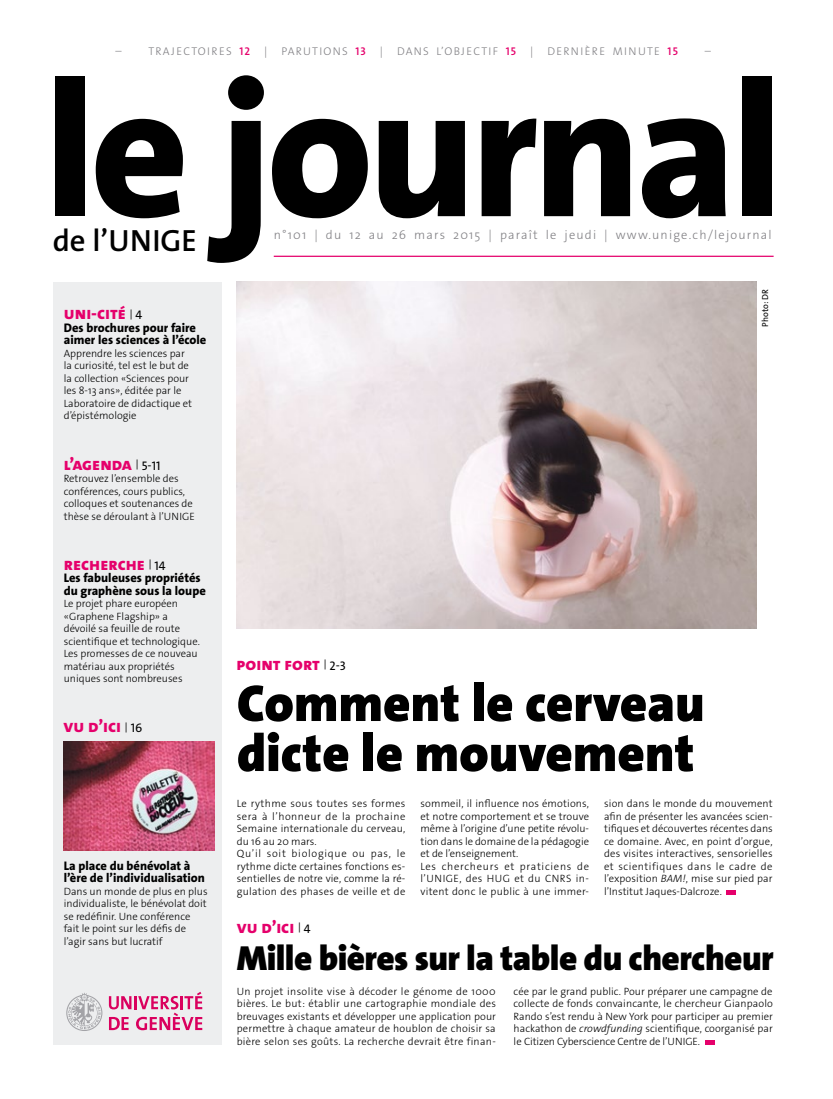
<style>
.page{position:relative;width:833px;height:1099px;background:#fff}
.page>*{position:absolute;margin:0;border:0;box-sizing:border-box;transform-origin:0 0}
.t1{font:800 191.5px "The Sans Os F";letter-spacing:-.03em;color:#000}
.t2{font:900 52.5px/50px "The Sans Os F";color:#000}
.t3{font:900 35px "The Sans Os F";letter-spacing:-.015em;color:#000}
.t4{font:600 30.88px "The Sans Os F";color:#000}
.t5{font:800 17.5px "The Sans Os F";color:#e5006b}
.t6{font:800 12.5px/12.5px "The Sans Os F";color:#000}
.t7{font:300 12.5px "The Sans Os F";letter-spacing:.095em;color:#818084}
.t8{font:300 11.25px "The Sans Os F";letter-spacing:.115em;color:#818084}
.t9{font:300 10.62px/12.5px "The Sans Os F";color:#000}
.t10{font:8.75px "The Sans Os F";color:#000}
.s1{font-weight:600;color:#e5006b}
.s2{font-weight:400;font-size:10px;color:#000}
.s3{font-weight:400;font-size:12.5px;color:#000}
.s4{font-style:italic}
</style>
<div class="page">
<hr style="left:274px;top:256px;width:499px;height:1px;background:#e5006b">
<div style="left:53px;top:282px;width:169px;height:762px;background:#edeeef"></div>
<img style="left:64px;top:741px;width:150px;height:109px">
<svg style="left:66px;top:992px;width:36px;height:38px"></svg>
<svg style="left:109px;top:991px;width:93px;height:39px"></svg>
<hr style="left:726px;top:890px;width:10px;height:4px;background:#e5006b">
<hr style="left:704px;top:1040px;width:10px;height:4px;background:#e5006b">
<img style="left:237px;top:282px;width:520px;height:346px">
<p class="t8" style="left:115px;top:44px;width:153px">– TRAJECTOIRES <span class="s1">12</span> |</p>
<p class="t8" style="left:281px;top:44px;width:103px">PARUTIONS <span class="s1">13</span> |</p>
<p class="t8" style="left:397px;top:44px;width:138px">DANS L’OBJECTIF <span class="s1">15</span> |</p>
<p class="t8" style="left:547px;top:44px;width:132px">DERNIÈRE MINUTE <span class="s1">15</span></p>
<p class="t8" style="left:704px;top:44px;width:8px">–</p>
<h1 class="t1" style="left:44px;top:28px;width:740px">le journal</h1>
<h3 class="t4" style="left:53px;top:221px;width:146px">de l’UNIGE</h3>
<p class="t7" style="left:274px;top:227px;width:499px">n°101 | du 12 au 26 mars 2015 | paraît le jeudi | www.unige.ch/lejournal</p>
<h3 class="t5" style="left:64px;top:302px;width:80px">uni-cité <span class="s2">|</span> <span class="s3">4</span></h3>
<p class="t6" style="left:64px;top:321px;width:144px">Des brochures pour faire aimer les sciences à l’école</p>
<p class="t9" style="left:64px;top:347px;width:130px">Apprendre les sciences par la curiosité, tel est le but de la collection «Sciences pour les 8-13 ans», éditée par le<br>Laboratoire de didactique et d’épistémologie</p>
<h3 class="t5" style="left:64px;top:452px;width:98px">l’agenda <span class="s2">|</span> <span class="s3">5-11</span></h3>
<p class="t9" style="left:64px;top:472px;width:132px">Retrouvez l’ensemble des conférences, cours publics, colloques et soutenances de thèse se déroulant à l’UNIGE</p>
<h3 class="t5" style="left:64px;top:552px;width:103px">recherche <span class="s2">|</span> <span class="s3">14</span></h3>
<p class="t6" style="left:64px;top:571px;width:143px">Les fabuleuses propriétés du graphène sous la loupe</p>
<p class="t9" style="left:64px;top:597px;width:138px">Le projet phare européen «Graphene Flagship» a dévoilé sa feuille de route scientifique et technologique.<br>Les promesses de ce nouveau matériau aux propriétés uniques sont nombreuses</p>
<h3 class="t5" style="left:64px;top:715px;width:80px">vu d’ici <span class="s2">|</span> <span class="s3">16</span></h3>
<p class="t6" style="left:64px;top:859px;width:143px">La place du bénévolat à l’ère de l’individualisation</p>
<p class="t9" style="left:64px;top:885px;width:145px">Dans un monde de plus en plus individualiste, le bénévolat doit se redéfinir. Une conférence fait le point sur les défis de l’agir sans but lucratif</p>
<p class="t10" style="left:759px;top:326px;width:39px;rotate:-90deg">Photo: DR</p>
<h3 class="t5" style="left:237px;top:652px;width:111px">point fort <span class="s2">|</span> <span class="s3">2-3</span></h3>
<h2 class="t2" style="left:237px;top:678px;width:469px">Comment le cerveau dicte le mouvement</h2>
<p class="t9" style="left:237px;top:797px;width:170px">Le rythme sous toutes ses formes sera à l’honneur de la prochaine<br>Semaine internationale du cerveau, du 16 au 20 mars.<br>Qu’il soit biologique ou pas, le rythme dicte certaines fonctions es&shy;sentielles de notre vie, comme la ré&shy;gulation des phases de veille et de</p>
<p class="t9" style="left:420px;top:797px;width:170px">sommeil, il influence nos émotions, et notre comportement et se trouve même à l’origine d’une petite révolu&shy;tion dans le domaine de la pédagogie et de l’enseignement.<br>Les chercheurs et praticiens de l’UNIGE, des HUG et du CNRS in&shy;vitent donc le public à une immer-</p>
<p class="t9" style="left:604px;top:797px;width:170px;text-align:justify">sion dans le monde du mouvement afin de présenter les avancées scien&shy;tifiques et découvertes récentes dans ce domaine. Avec, en point d’orgue, des visites interactives, sensorielles et scientifiques dans le cadre de l’exposition <span class="s4">BAM!</span>, mise sur pied par l’Institut Jaques-Dalcroze.</p>
<h3 class="t5" style="left:237px;top:915px;width:75px">vu d’ici <span class="s2">|</span> <span class="s3">4</span></h3>
<h3 class="t3" style="left:237px;top:936px;width:538px">Mille bières sur la table du chercheur</h3>
<p class="t9" style="left:237px;top:985px;width:261px;text-align:justify">Un projet insolite vise à décoder le génome de 1000 bières. Le but: établir une cartographie mondiale des breuvages existants et développer une application pour permettre à chaque amateur de houblon de choisir sa bière selon ses goûts. La recherche devrait être finan-</p>
<p class="t9" style="left:513px;top:985px;width:261px;text-align:justify">cée par le grand public. Pour préparer une campagne de collecte de fonds convaincante, le chercheur Gianpaolo Rando s’est rendu à New York pour participer au premier hackathon de <span class="s4">crowdfunding</span> scientifique, coorganisé par le Citizen Cyberscience Centre de l’UNIGE.</p>
</div>
